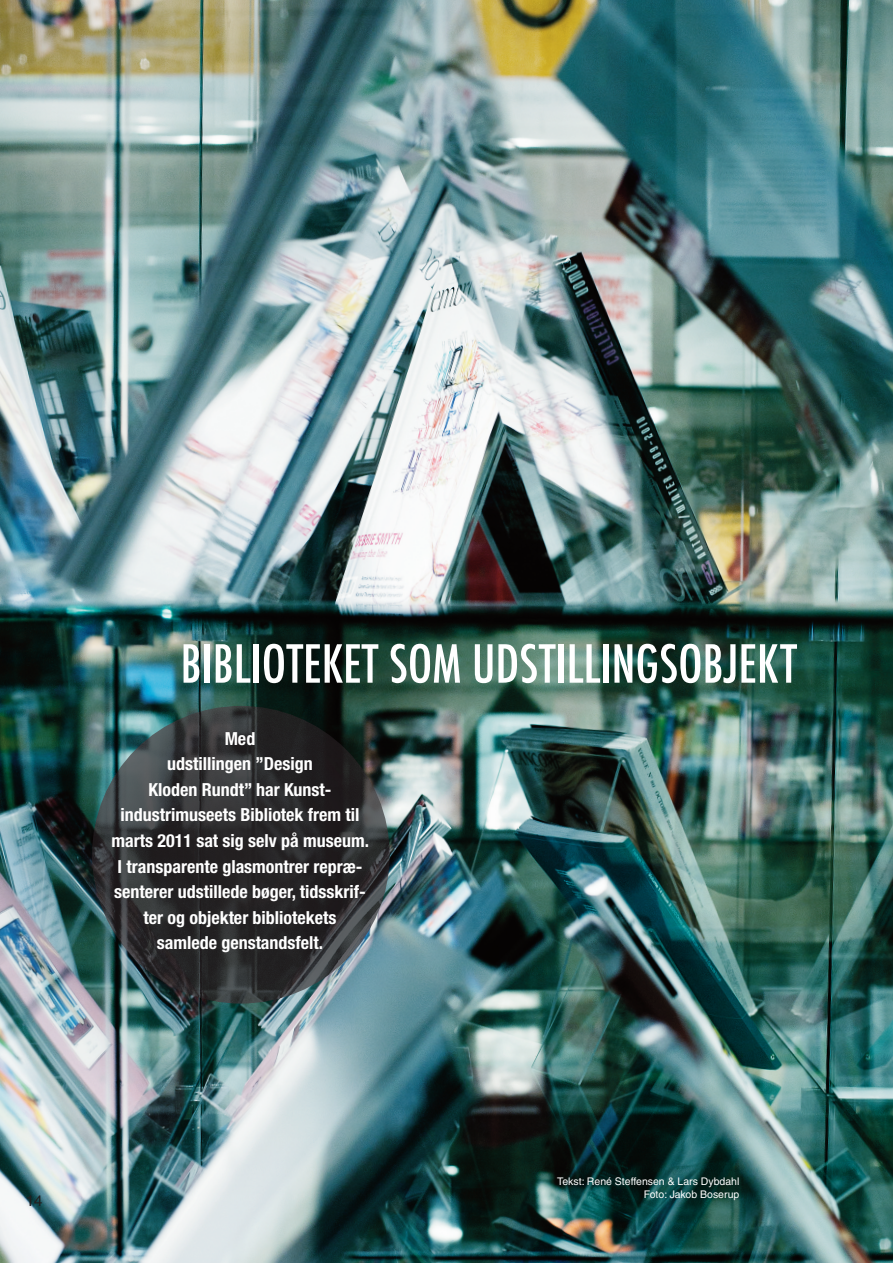
<style>
.page{position:relative;width:893px;height:1263px;background:#fff}
.page>*{position:absolute;margin:0;border:0;box-sizing:border-box;transform-origin:0 0}
.t1{font:500 condensed 51px "Futura";color:#fff}
.t2{font:700 condensed 18px/25.7px "Helvetica Neue";color:#fff;text-align:center}
.t3{font:15px "Helvetica";color:#231f20}
.t4{font:10.5px/12.6px "Helvetica";color:#fff;text-align:right}
</style>
<div class="page">
<img style="left:0;top:0;width:893px;height:1263px">
<img style="left:92px;top:706px;width:298px;height:297px">
<h1 class="t1" style="left:181px;top:635px;width:618px">BIBLIOTEKET SOM UDSTILLINGSOBJEKT</h1>
<p class="t2" style="left:112px;top:725px;width:259px">Med<br>udstillingen ”Design<br>Kloden Rundt” har Kunst&shy;industrimuseets Bibliotek frem til marts 2011 sat sig selv på museum.<br>I transparente glasmontrer repræ&shy;senterer udstillede bøger, tidsskrif&shy;ter og objekter bibliotekets samlede genstandsfelt.</p>
<p class="t3" style="left:26px;top:1195px;width:18px">14</p>
<p class="t4" style="left:557px;top:1176px;width:184px">Tekst: René Steffensen &amp; Lars Dybdahl<br>Foto: Jakob Boserup</p>
</div>
